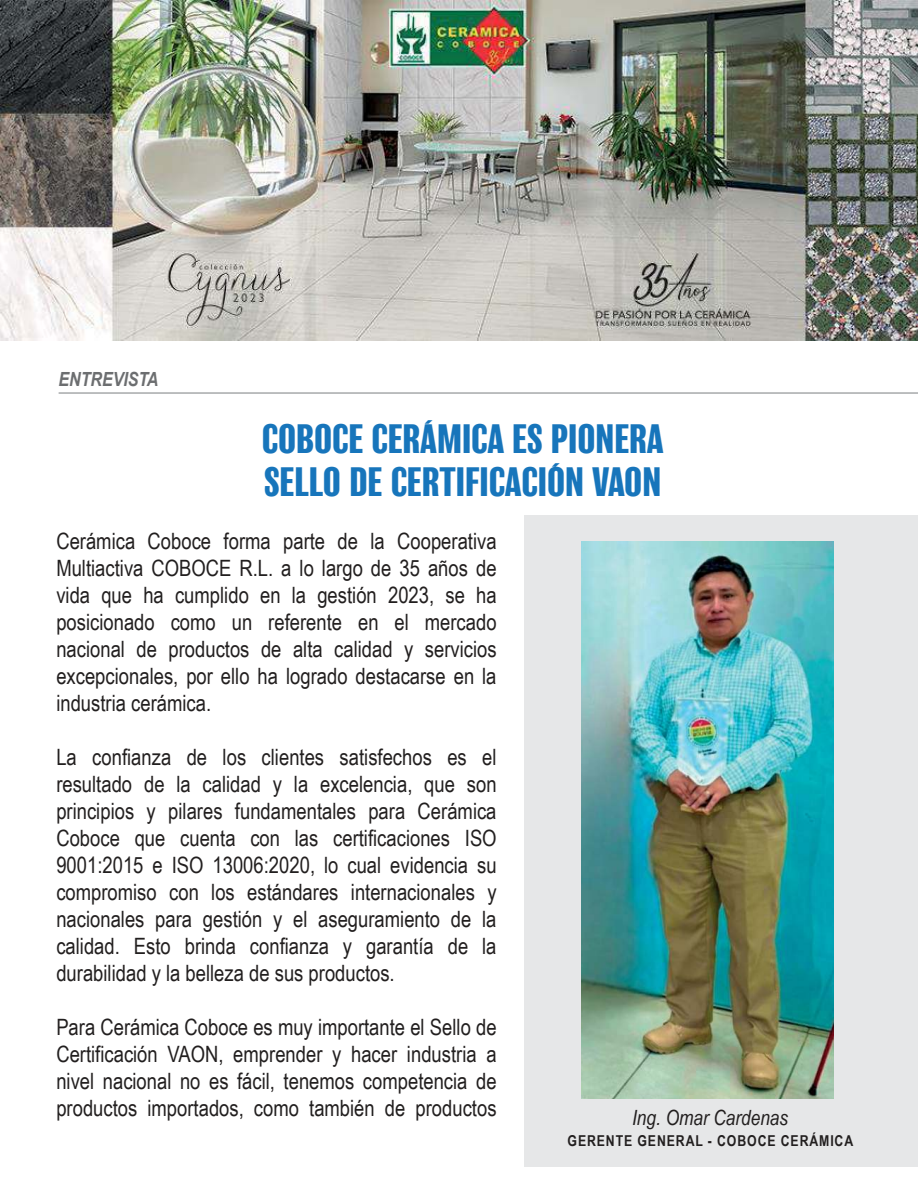
<style>
.page{position:relative;width:918px;height:1188px;background:#fff}
.page>*{position:absolute;margin:0;border:0;box-sizing:border-box;transform-origin:0 0}
.t1{font:700 37.5px/43.5px "Balboa W01";color:#1775bb}
.t2{font:22.5px/27px "Arial Narrow";color:#221f1f;text-align:justify}
.t3{font:italic 21px "Arial Narrow";color:#221f1f}
.t4{font:italic 700 19.5px "Arial Narrow";color:#6c6e70}
.t5{font:700 15px "Arial Narrow";letter-spacing:.06em;color:#221f1f}
</style>
<div class="page">
<hr style="left:59px;top:392px;width:859px;height:2px;background:#a7a9ab">
<div style="left:524px;top:515px;width:394px;height:652px;background:#e6e7e8"></div>
<img style="left:0;top:0;width:918px;height:341px">
<img style="left:582px;top:542px;width:252px;height:557px">
<p class="t4" style="left:59px;top:371px;width:101px">ENTREVISTA</p>
<h1 class="t1" style="left:262px;top:418px;width:403px">COBOCE CERÁMICA ES PIONERA<br>SELLO DE CERTIFICACIÓN VAON</h1>
<p class="t2" style="left:56px;top:529px;width:442px">Cerámica Coboce forma parte de la Cooperativa Multiactiva COBOCE R.L. a lo largo de 35 años de vida que ha cumplido en la gestión 2023, se ha posicionado como un referente en el mercado nacional de productos de alta calidad y servicios excepcionales, por ello ha logrado destacarse en la industria cerámica.</p>
<p class="t2" style="left:56px;top:745px;width:442px">La confianza de los clientes satisfechos es el resultado de la calidad y la excelencia, que son principios y pilares fundamentales para Cerámica Coboce que cuenta con las certificaciones ISO 9001:2015 e ISO 13006:2020, lo cual evidencia su compromiso con los estándares internacionales y nacionales para gestión y el aseguramiento de la calidad. Esto brinda confianza y garantía de la durabilidad y la belleza de sus productos.</p>
<p class="t2" style="left:56px;top:1015px;width:442px">Para Cerámica Coboce es muy importante el Sello de Certificación VAON, emprender y hacer industria a nivel nacional no es fácil, tenemos competencia de productos importados, como también de productos</p>
<p class="t3" style="left:632px;top:1110px;width:158px">Ing. Omar Cardenas</p>
<p class="t5" style="left:568px;top:1135px;width:287px">GERENTE GENERAL - COBOCE CERÁMICA</p>
</div>
